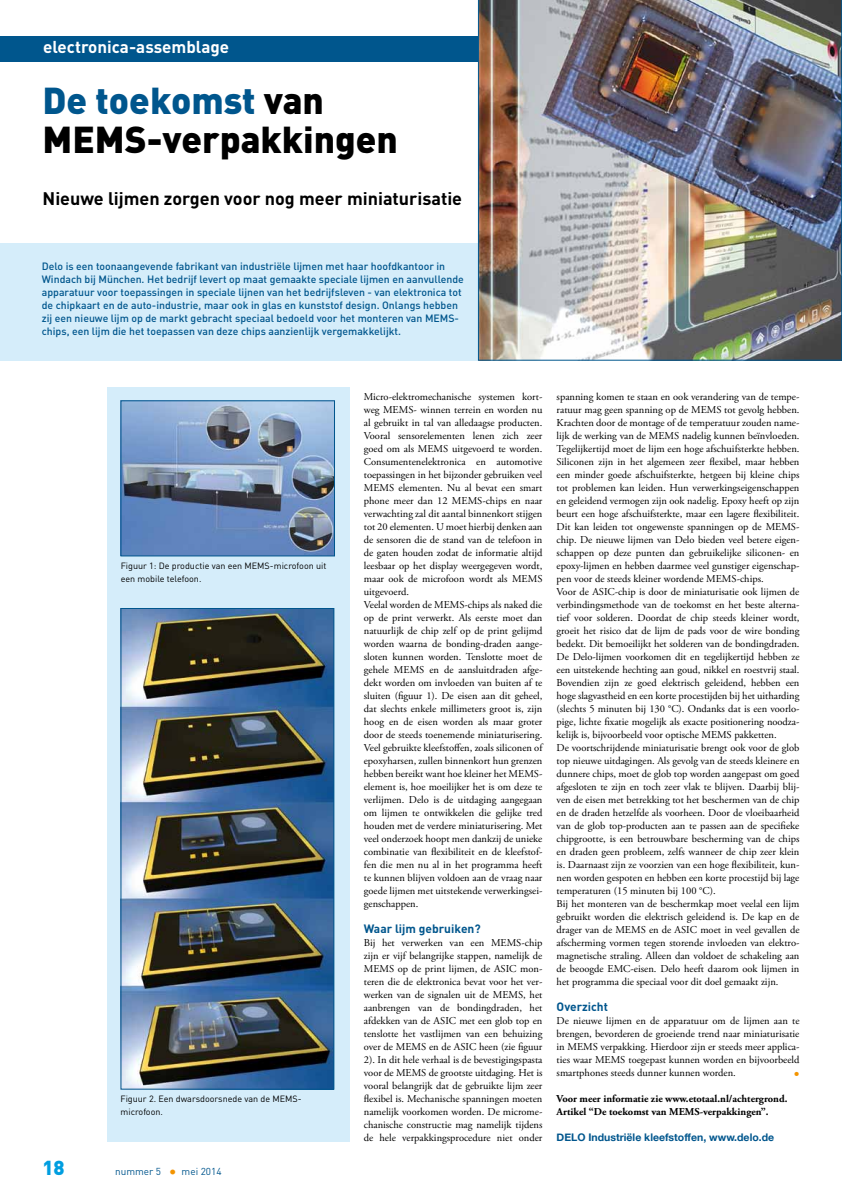
<style>
.page{position:relative;width:842px;height:1191px;background:#fff}
.page>*{position:absolute;margin:0;border:0;box-sizing:border-box;transform-origin:0 0}
.t1{font:900 37px/39px "DIN";color:#000}
.t2{font:900 20px "DIN";color:#009ee0}
.t3{font:700 18px "DIN";color:#000}
.t4{font:700 17px "DIN";color:#fff}
.t5{font:15px "Adobe Garamond Pro";color:#f39400}
.t6{font:700 12px "DIN";color:#00568d}
.t7{font:10.5px/13px "Adobe Garamond Pro";color:#000}
.t8{font:500 10.5px/13px "DIN";color:#00568d}
.t9{font:700 10.5px/13px "Adobe Garamond Pro";color:#000}
.t10{font:700 10.5px "Helvetica Neue";color:#00568d}
.t11{font:10px "DIN";color:#00568d}
.t12{font:9px/13px "DIN";color:#000}
.s1{color:#00568d}
.s2{font-size:15px;color:#f39400}
</style>
<div class="page">
<div style="left:0;top:36px;width:838px;height:26px;background:#00568d"></div>
<div style="left:0;top:243px;width:478px;height:117px;background:#d5edfa"></div>
<img style="left:478px;top:0;width:364px;height:360px">
<div style="left:107px;top:387px;width:243px;height:754px;background:#d5edfa"></div>
<img style="left:123px;top:402px;width:210px;height:152px">
<div style="left:121px;top:400px;width:214px;height:156px;border:1px solid #00568d"></div>
<img style="left:123px;top:610px;width:209px;height:477px">
<div style="left:121px;top:608px;width:213px;height:481px;border:1px solid #00568d"></div>
<h3 class="t4" style="left:43px;top:36px;width:188px">electronica-assemblage</h3>
<h1 class="t1" style="left:43px;top:79px;width:357px"><span class="s1">De toekomst</span> van<br>MEMS-verpakkingen</h1>
<h3 class="t3" style="left:43px;top:187px;width:421px">Nieuwe lijmen zorgen voor nog meer miniaturisatie</h3>
<p class="t8" style="left:42px;top:259px;width:424px">Delo is een toonaangevende fabrikant van industriële lijmen met haar hoofdkantoor in Windach bij München. Het bedrijf levert op maat gemaakte speciale lijmen en aanvullende apparatuur voor toepassingen in speciale lijnen van het bedrijfsleven - van elektronica tot de chipkaart en de auto-industrie, maar ook in glas en kunststof design. Onlangs hebben zij een nieuwe lijm op de markt gebracht speciaal bedoeld voor het monteren van MEMS&shy;chips, een lijm die het toepassen van deze chips aanzienlijk vergemakkelijkt.</p>
<p class="t12" style="left:121px;top:559px;width:207px">Figuur 1: De productie van een MEMS-microfoon uit een mobile telefoon.</p>
<p class="t12" style="left:120px;top:1092px;width:183px">Figuur 2. Een dwarsdoorsnede van de MEMS&shy;microfoon.</p>
<h2 class="t2" style="left:43px;top:1154px;width:24px">18</h2>
<p class="t11" style="left:115px;top:1165px;width:108px">nummer 5 <span class="s2">•</span> mei 2014</p>
<p class="t7" style="left:364px;top:391px;width:180px">Micro-elektromechanische systemen kort&shy;weg MEMS- winnen terrein en worden nu al gebruikt in tal van alledaagse producten.<br>Vooral sensorelementen lenen zich zeer goed om als MEMS uitgevoerd te worden.<br>Consumentenelektronica en automotive toepassingen in het bijzonder gebruiken veel MEMS elementen. Nu al bevat een smart phone meer dan 12 MEMS-chips en naar verwachting zal dit aantal binnenkort stijgen tot 20 elementen. U moet hierbij denken aan de sensoren die de stand van de telefoon in de gaten houden zodat de informatie altijd leesbaar op het display weergegeven wordt, maar ook de microfoon wordt als MEMS uitgevoerd.<br>Veelal worden de MEMS-chips als naked die op de print verwerkt. Als eerste moet dan natuurlijk de chip zelf op de print gelijmd worden waarna de bonding-draden aange&shy;sloten kunnen worden. Tenslotte moet de gehele MEMS en de aansluitdraden afge&shy;dekt worden om invloeden van buiten af te sluiten (figuur 1). De eisen aan dit geheel, dat slechts enkele millimeters groot is, zijn hoog en de eisen worden als maar groter door de steeds toenemende miniaturisering.<br>Veel gebruikte kleefstoffen, zoals siliconen of epoxyharsen, zullen binnenkort hun grenzen hebben bereikt want hoe kleiner het MEMS&shy;element is, hoe moeilijker het is om deze te verlijmen. Delo is de uitdaging aangegaan om lijmen te ontwikkelen die gelijke tred houden met de verdere miniaturisering. Met veel onderzoek hoopt men dankzij de unieke combinatie van flexibiliteit en de kleefstof&shy;fen die men nu al in het programma heeft te kunnen blijven voldoen aan de vraag naar goede lijmen met uitstekende verwerkingsei&shy;genschappen.</p>
<p class="t6" style="left:364px;top:921px;width:118px">Waar lijm gebruiken?</p>
<p class="t7" style="left:364px;top:937px;width:180px;text-align:justify">Bij het verwerken van een MEMS-chip zijn er vijf belangrijke stappen, namelijk de MEMS op de print lijmen, de ASIC mon&shy;teren die de elektronica bevat voor het ver&shy;werken van de signalen uit de MEMS, het aanbrengen van de bondingdraden, het afdekken van de ASIC met een glob top en tenslotte het vastlijmen van een behuizing over de MEMS en de ASIC heen (zie figuur 2). In dit hele verhaal is de bevestigingspasta voor de MEMS de grootste uitdaging. Het is vooral belangrijk dat de gebruikte lijm zeer flexibel is. Mechanische spanningen moeten namelijk voorkomen worden. De microme&shy;chanische constructie mag namelijk tijdens de hele verpakkingsprocedure niet onder</p>
<p class="t7" style="left:557px;top:391px;width:244px">spanning komen te staan en ook verandering van de tempe&shy;ratuur mag geen spanning op de MEMS tot gevolg hebben.<br>Krachten door de montage of de temperatuur zouden name&shy;lijk de werking van de MEMS nadelig kunnen beïnvloeden.<br>Tegelijkertijd moet de lijm een hoge afschuifsterkte hebben.<br>Siliconen zijn in het algemeen zeer flexibel, maar hebben een minder goede afschuifsterkte, hetgeen bij kleine chips tot problemen kan leiden. Hun verwerkingseigenschappen en geleidend vermogen zijn ook nadelig. Epoxy heeft op zijn beurt een hoge afschuifsterkte, maar een lagere flexibiliteit.<br>Dit kan leiden tot ongewenste spanningen op de MEMS&shy;chip. De nieuwe lijmen van Delo bieden veel betere eigen&shy;schappen op deze punten dan gebruikelijke siliconen- en epoxy-lijmen en hebben daarmee veel gunstiger eigenschap&shy;pen voor de steeds kleiner wordende MEMS-chips.<br>Voor de ASIC-chip is door de miniaturisatie ook lijmen de verbindingsmethode van de toekomst en het beste alterna&shy;tief voor solderen. Doordat de chip steeds kleiner wordt, groeit het risico dat de lijm de pads voor de wire bonding bedekt. Dit bemoeilijkt het solderen van de bondingdraden.<br>De Delo-lijmen voorkomen dit en tegelijkertijd hebben ze een uitstekende hechting aan goud, nikkel en roestvrij staal.<br>Bovendien zijn ze goed elektrisch geleidend, hebben een hoge slagvastheid en een korte procestijden bij het uitharding (slechts 5 minuten bij 130 °C). Ondanks dat is een voorlo&shy;pige, lichte fixatie mogelijk als exacte positionering noodza&shy;kelijk is, bijvoorbeeld voor optische MEMS pakketten.<br>De voortschrijdende miniaturisatie brengt ook voor de glob top nieuwe uitdagingen. Als gevolg van de steeds kleinere en dunnere chips, moet de glob top worden aangepast om goed afgesloten te zijn en toch zeer vlak te blijven. Daarbij blij&shy;ven de eisen met betrekking tot het beschermen van de chip en de draden hetzelfde als voorheen. Door de vloeibaarheid van de glob top-producten aan te passen aan de specifieke chipgrootte, is een betrouwbare bescherming van de chips en draden geen probleem, zelfs wanneer de chip zeer klein is. Daarnaast zijn ze voorzien van een hoge flexibiliteit, kun&shy;nen worden gespoten en hebben een korte procestijd bij lage temperaturen (15 minuten bij 100 °C).<br>Bij het monteren van de beschermkap moet veelal een lijm gebruikt worden die elektrisch geleidend is. De kap en de drager van de MEMS en de ASIC moet in veel gevallen de afscherming vormen tegen storende invloeden van elektro&shy;magnetische straling. Alleen dan voldoet de schakeling aan de beoogde EMC-eisen. Delo heeft daarom ook lijmen in het programma die speciaal voor dit doel gemaakt zijn.</p>
<p class="t6" style="left:557px;top:999px;width:53px">Overzicht</p>
<p class="t7" style="left:557px;top:1015px;width:244px;text-align:justify">De nieuwe lijmen en de apparatuur om de lijmen aan te brengen, bevorderen de groeiende trend naar miniaturisatie in MEMS verpakking. Hierdoor zijn er steeds meer applica&shy;ties waar MEMS toegepast kunnen worden en bijvoorbeeld smartphones steeds dunner kunnen worden.</p>
<h3 class="t5" style="left:794px;top:1065px;width:7px">•</h3>
<p class="t9" style="left:557px;top:1092px;width:232px">Voor meer informatie zie www.etotaal.nl/achtergrond.<br>Artikel “De toekomst van MEMS-verpakkingen”.</p>
<p class="t10" style="left:557px;top:1129px;width:219px">DELO Industriële kleefstoffen, www.delo.de</p>
</div>
